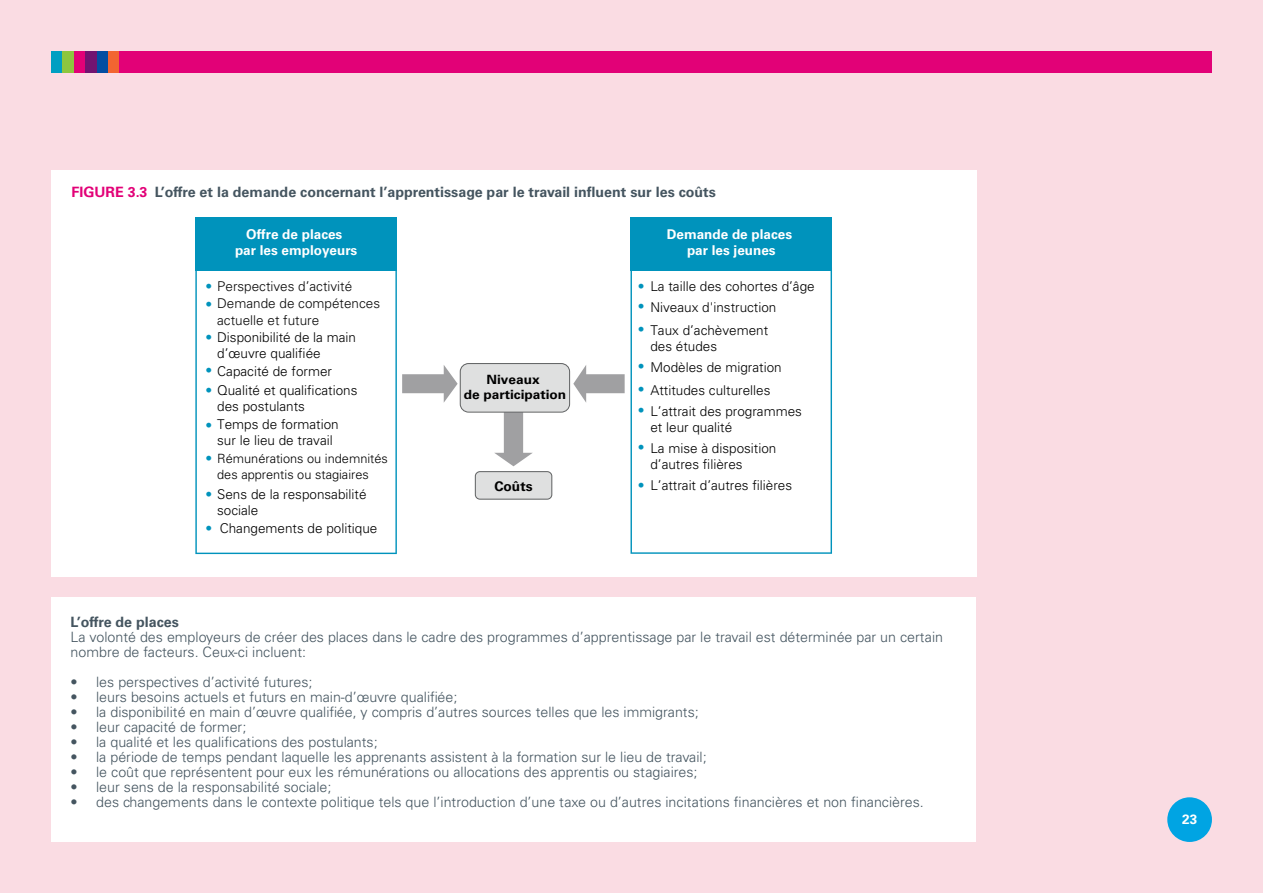
<style>
.page{position:relative;width:1263px;height:893px;background:#fadce3}
.page>*{position:absolute;margin:0;border:0;box-sizing:border-box;transform-origin:0 0}
.t1{font:300 14.25px/15px "Univers LT Std";color:#455560}
.t2{font:700 14.25px "Univers LT Std";color:#455560}
.t3{font:300 13.5px/16.2px "Univers LT Std";color:#000}
.t4{font:300 13.5px/16.2px "Univers LT Std";color:#0b0b0b}
.t5{font:700 13.5px/16.2px "Univers LT Std";color:#fff;text-align:center}
.t6{font:700 13.5px "Univers LT Std";color:#000}
.t7{font:300 13.5px "Univers LT Std";color:#0093bc}
.t8{font:300 12.75px/15.3px "Univers LT Std";color:#000;text-align:center}
.t9{font:700 12.75px/15.3px "Univers LT Std";color:#000;text-align:center;scale:1.07 1}
.s1{color:#e20177}
.s2{color:#0093bc}
.s3{font-size:13.5px;color:#0093bc}
</style>
<div class="page">
<div style="left:1167px;top:797px;width:45px;height:45px;background:#00a4e3;border-radius:50%"></div>
<div style="left:51px;top:51px;width:1161px;height:21px;background:#e20177"></div>
<div style="left:51px;top:51px;width:11px;height:21px;background:#009fc2"></div>
<div style="left:108px;top:51px;width:11px;height:21px;background:#f26531"></div>
<div style="left:96px;top:51px;width:12px;height:21px;background:#034ea2"></div>
<div style="left:85px;top:51px;width:11px;height:21px;background:#711471"></div>
<div style="left:62px;top:51px;width:12px;height:21px;background:#8dc63f"></div>
<div style="left:51px;top:170px;width:925px;height:407px;background:#fff"></div>
<div style="left:195px;top:217px;width:202px;height:53px;background:#0093bc"></div>
<div style="left:630px;top:217px;width:202px;height:53px;background:#0093bc"></div>
<svg style="left:402px;top:365px;width:56px;height:38px"></svg>
<svg style="left:573px;top:365px;width:52px;height:38px"></svg>
<svg style="left:494px;top:413px;width:39px;height:53px"></svg>
<div style="left:460px;top:363px;width:109px;height:49px;background:#dfe0e0;border-radius:8px"></div>
<div style="left:460px;top:363px;width:110px;height:50px;border:1px solid #616364;border-radius:8px"></div>
<div style="left:475px;top:472px;width:77px;height:27px;background:#dfe0e0;border-radius:5px"></div>
<div style="left:475px;top:471px;width:77px;height:29px;border:1px solid #616364;border-radius:5px"></div>
<svg style="left:195px;top:270px;width:202px;height:284px"></svg>
<svg style="left:630px;top:270px;width:202px;height:284px"></svg>
<div style="left:51px;top:598px;width:925px;height:244px;background:#fff"></div>
<p class="t2" style="left:72px;top:184px;width:646px"><span class="s1">FIGURE 3.3</span> L’offre et la demande concernant l’apprentissage par le travail influent sur les coûts</p>
<p class="t5" style="left:667px;top:226px;width:127px">Demande de places par les jeunes</p>
<p class="t5" style="left:235px;top:226px;width:124px">Offre de places<br>par les employeurs</p>
<p class="t4" style="left:205px;top:278px;width:148px"><span class="s2">•</span> Perspectives d’activité</p>
<p class="t4" style="left:217px;top:295px;width:164px;text-indent:-12px"><span class="s2">•</span> Demande de compétences actuelle et future</p>
<p class="t3" style="left:217px;top:329px;width:140px;text-indent:-12px"><span class="s2">•</span> Disponibilité de la main d’œuvre qualifiée</p>
<p class="t3" style="left:205px;top:363px;width:128px"><span class="s2">•</span> Capacité de former</p>
<p class="t3" style="left:217px;top:382px;width:142px;text-indent:-12px"><span class="s2">•</span> Qualité et qualifications des postulants</p>
<p class="t3" style="left:205px;top:416px;width:135px;text-align:center"><span class="s2">•</span> Temps de formation sur le lieu de travail</p>
<p class="t8" style="left:205px;top:451px;width:184px"><span class="s3">•</span> Rémunérations ou indemnités des apprentis ou stagiaires</p>
<p class="t3" style="left:217px;top:486px;width:151px;text-indent:-12px"><span class="s2">•</span> Sens de la responsabilité sociale</p>
<p class="t3" style="left:638px;top:278px;width:178px"><span class="s2">•</span> La taille des cohortes d’âge</p>
<p class="t3" style="left:638px;top:300px;width:140px"><span class="s2">•</span> Niveaux d'instruction</p>
<p class="t3" style="left:638px;top:322px;width:132px"><span class="s2">•</span> Taux d’achèvement</p>
<p class="t3" style="left:638px;top:356px;width:145px;line-height:22.2px"><span class="s2">•</span> Modèles de migration <span class="s2">•</span></p>
<p class="t3" style="left:638px;top:403px;width:166px"><span class="s2">•</span> L’attrait des programmes</p>
<p class="t3" style="left:638px;top:440px;width:140px"><span class="s2">•</span> La mise à disposition</p>
<p class="t3" style="left:638px;top:477px;width:156px"><span class="s2">•</span> L’attrait d’autres filières</p>
<p class="t3" style="left:650px;top:338px;width:68px">des études</p>
<p class="t3" style="left:650px;top:382px;width:122px">Attitudes culturelles</p>
<p class="t3" style="left:650px;top:419px;width:83px">et leur qualité</p>
<p class="t3" style="left:650px;top:456px;width:94px">d’autres filières</p>
<p class="t9" style="left:464px;top:372px;width:97px">Niveaux<br>de participation</p>
<p class="t6" style="left:494px;top:478px;width:40px">Coûts</p>
<p class="t7" style="left:205px;top:520px;width:8px">•</p>
<p class="t3" style="left:220px;top:520px;width:159px">Changements de politique</p>
<p class="t2" style="left:71px;top:614px;width:110px">L’offre de places</p>
<p class="t1" style="left:71px;top:629px;width:874px">La volonté des employeurs de créer des places dans le cadre des programmes d’apprentissage par le travail est déterminée par un certain nombre de facteurs. Ceux-ci incluent:</p>
<p class="t1" style="left:71px;top:674px;width:243px">• les perspectives d’activité futures;</p>
<p class="t1" style="left:71px;top:689px;width:388px">• leurs besoins actuels et futurs en main-d’œuvre qualifiée;</p>
<p class="t1" style="left:71px;top:704px;width:630px">• la disponibilité en main d’œuvre qualifiée, y compris d’autres sources telles que les immigrants;</p>
<p class="t1" style="left:71px;top:719px;width:177px">• leur capacité de former;</p>
<p class="t1" style="left:71px;top:734px;width:309px">• la qualité et les qualifications des postulants;</p>
<p class="t1" style="left:71px;top:749px;width:637px">• la période de temps pendant laquelle les apprenants assistent à la formation sur le lieu de travail;</p>
<p class="t1" style="left:71px;top:764px;width:628px">• le coût que représentent pour eux les rémunérations ou allocations des apprentis ou stagiaires;</p>
<p class="t1" style="left:71px;top:779px;width:262px">• leur sens de la responsabilité sociale;</p>
<p class="t1" style="left:71px;top:794px;width:855px">• des changements dans le contexte politique tels que l’introduction d’une taxe ou d’autres incitations financières et non financières.</p>
<p class="t5" style="left:1182px;top:812px;width:17px">23</p>
</div>
